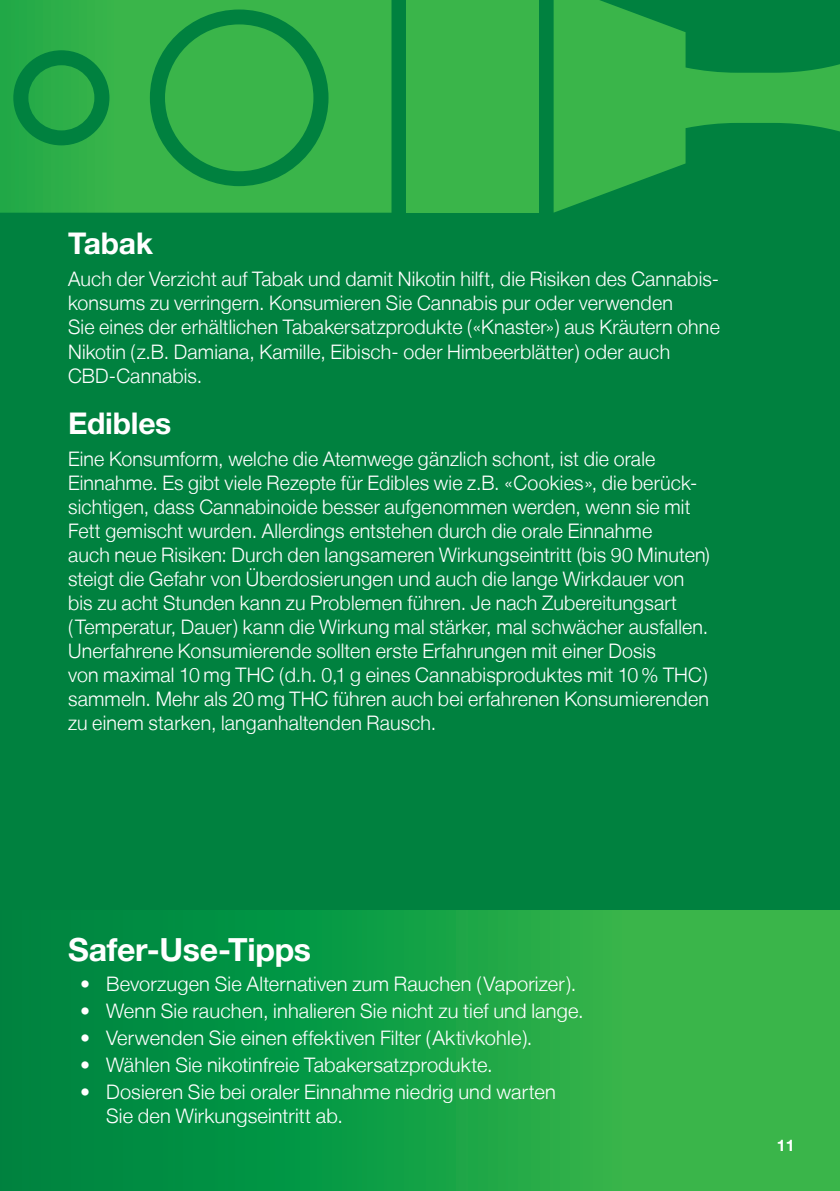
<style>
.page{position:relative;width:840px;height:1191px;background:#fff}
.page>*{position:absolute;margin:0;border:0;box-sizing:border-box;transform-origin:0 0}
.überschrift_Grün{font:700 32px "Helvetica Neue LT";letter-spacing:-.01em;color:#fff}
.überschrift_White{font:700 30px "Helvetica Neue LT";letter-spacing:-.01em;color:#fff}
.text_Light_greem{font:300 20px/24px "Helvetica Neue LT";letter-spacing:.01em;color:#fff}
.t1{font:700 16px "Helvetica Neue LT";color:#fff}
</style>
<div class="page">
<div style="left:0;top:0;width:839px;height:1191px;background:#00813f"></div>
<div style="left:406px;top:0;width:132px;height:213px;background:#3ab54a"></div>
<svg style="left:0;top:0;width:391px;height:213px;background:#2dab48"></svg>
<svg style="left:553px;top:0;width:286px;height:213px"></svg>
<svg style="left:165px;top:24px;width:148px;height:147px"></svg>
<div style="left:28px;top:65px;width:66px;height:65px;background:#2daf49;border-radius:33px"></div>
<div style="left:0;top:910px;width:839px;height:281px;background:linear-gradient(to right,#008340,#42be4c)"></div>
<p class="überschrift_White" style="left:68px;top:225px;width:86px">Tabak</p>
<p class="text_Light_greem" style="left:68px;top:267px;width:653px">Auch der Verzicht auf Tabak und damit Nikotin hilft, die Risiken des Cannabis&shy;konsums zu verringern. Konsumieren Sie Cannabis pur oder verwenden<br>Sie eines der erhältlichen Tabakersatzprodukte («Knaster») aus Kräutern ohne Nikotin (z.B. Damiana, Kamille, Eibisch- oder Himbeerblätter) oder auch CBD-Cannabis.</p>
<p class="überschrift_White" style="left:68px;top:404px;width:105px">Edibles</p>
<p class="text_Light_greem" style="left:68px;top:446px;width:643px">Eine Konsumform, welche die Atemwege gänzlich schont, ist die orale Einnahme. Es gibt viele Rezepte für Edibles wie z.B. «Cookies», die berück&shy;sichtigen, dass Cannabinoide besser aufgenommen werden, wenn sie mit Fett gemischt wurden. Allerdings entstehen durch die orale Einnahme<br>auch neue Risiken: Durch den langsameren Wirkungseintritt (bis 90 Minuten) steigt die Gefahr von Überdosierungen und auch die lange Wirkdauer von bis zu acht Stunden kann zu Problemen führen. Je nach Zubereitungsart (Temperatur, Dauer) kann die Wirkung mal stärker, mal schwächer ausfallen.<br>Unerfahrene Konsumierende sollten erste Erfahrungen mit einer Dosis<br>von maximal 10 mg THC (d.h. 0,1 g eines Cannabisproduktes mit 10% THC) sammeln. Mehr als 20 mg THC führen auch bei erfahrenen Konsumierenden zu einem starken, langanhaltenden Rausch.</p>
<p class="überschrift_Grün" style="left:68px;top:930px;width:244px">Safer-Use-Tipps</p>
<p class="text_Light_greem" style="left:80px;top:971px;width:497px">• Bevorzugen Sie Alternativen zum Rauchen (Vaporizer).</p>
<p class="text_Light_greem" style="left:80px;top:998px;width:505px">• Wenn Sie rauchen, inhalieren Sie nicht zu tief und lange.</p>
<p class="text_Light_greem" style="left:80px;top:1025px;width:453px">• Verwenden Sie einen effektiven Filter (Aktivkohle).</p>
<p class="text_Light_greem" style="left:80px;top:1052px;width:414px">• Wählen Sie nikotinfreie Tabakersatzprodukte.</p>
<p class="text_Light_greem" style="left:106px;top:1079px;width:451px;text-indent:-26px">• Dosieren Sie bei oraler Einnahme niedrig und warten<br>Sie den Wirkungseintritt ab.</p>
<p class="t1" style="left:776px;top:1135px;width:19px">11</p>
</div>
